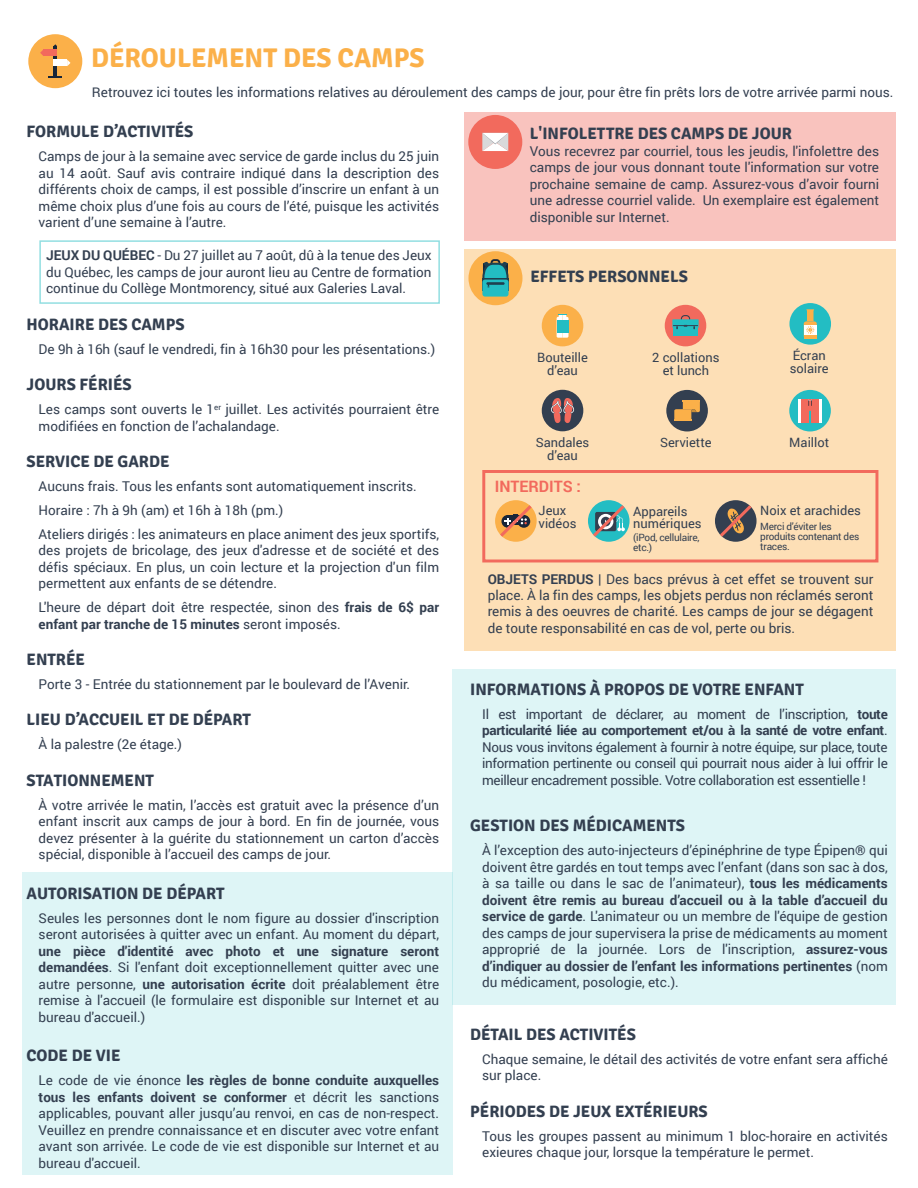
<style>
.page{position:relative;width:918px;height:1188px;background:#fff}
.page>*{position:absolute;margin:0;border:0;box-sizing:border-box;transform-origin:0 0}
.t1{font:700 27px "Signika";color:#fbb049}
.t2{font:700 16.5px "Signika";color:#333f50}
.t3{font:700 15.75px "Roboto";color:#f26a5d}
.t4{font:13.5px/16.5px "Roboto";color:#333f50;text-align:justify}
.t5{font:12.9px/12.9px "Roboto";color:#333f50}
.t6{font:10.05px/10.1px "Roboto";letter-spacing:-.025em;color:#333f50}
.s1{font-weight:700}
</style>
<div class="page">
<div style="left:22px;top:872px;width:431px;height:303px;background:#def5f6"></div>
<div style="left:453px;top:669px;width:443px;height:336px;background:#def5f6"></div>
<div style="left:28px;top:34px;width:54px;height:54px;background:#fbb049;border-radius:50%"></div>
<hr style="left:54px;top:46px;width:3px;height:30px;background:#182639">
<div style="left:44px;top:49px;width:13px;height:7px;background:#f26a5d"></div>
<svg style="left:40px;top:49px;width:4px;height:7px"></svg>
<div style="left:54px;top:60px;width:13px;height:6px;background:#fff"></div>
<svg style="left:67px;top:60px;width:3px;height:6px"></svg>
<svg style="left:49px;top:76px;width:13px;height:2px"></svg>
<div style="left:465px;top:249px;width:431px;height:402px;background:#fddfb6"></div>
<div style="left:542px;top:305px;width:41px;height:41px;background:#fbb049;border-radius:50%"></div>
<svg style="left:557px;top:314px;width:11px;height:24px"></svg>
<div style="left:665px;top:305px;width:41px;height:41px;background:#f26a5d;border-radius:50%"></div>
<div style="left:673px;top:321px;width:25px;height:15px;background:#23bdc3"></div>
<svg style="left:672px;top:315px;width:27px;height:14px"></svg>
<div style="left:789px;top:390px;width:42px;height:41px;background:#23bdc3;border-radius:50%"></div>
<div style="left:798px;top:399px;width:11px;height:23px;background:#f26a5d"></div>
<div style="left:811px;top:399px;width:11px;height:23px;background:#f26a5d"></div>
<hr style="left:819px;top:399px;width:3px;height:23px;background:#fff">
<hr style="left:798px;top:399px;width:3px;height:23px;background:#fff">
<svg style="left:808px;top:399px;width:4px;height:12px"></svg>
<div style="left:666px;top:390px;width:42px;height:41px;background:#333f50;border-radius:50%"></div>
<svg style="left:674px;top:400px;width:26px;height:21px"></svg>
<div style="left:542px;top:390px;width:41px;height:41px;background:#333f50;border-radius:50%"></div>
<svg style="left:551px;top:398px;width:23px;height:26px"></svg>
<div style="left:789px;top:303px;width:42px;height:42px;background:#23bdc3;border-radius:50%"></div>
<div style="left:804px;top:321px;width:13px;height:17px;background:#fbb049;border-radius:2px"></div>
<div style="left:804px;top:330px;width:13px;height:8px;background:#fbb049"></div>
<div style="left:804px;top:325px;width:13px;height:10px;background:#fff"></div>
<svg style="left:806px;top:309px;width:9px;height:25px"></svg>
<div style="left:468px;top:251px;width:54px;height:54px;background:#fbb049;border-radius:50%"></div>
<div style="left:482px;top:280px;width:27px;height:17px;background:#23bdc3;border-radius:3px"></div>
<svg style="left:482px;top:259px;width:27px;height:35px"></svg>
<div style="left:482px;top:470px;width:396px;height:92px;border:3px solid #f26a5d"></div>
<svg style="left:715px;top:500px;width:42px;height:42px"></svg>
<svg style="left:717px;top:502px;width:38px;height:38px"></svg>
<svg style="left:495px;top:500px;width:42px;height:42px"></svg>
<svg style="left:497px;top:502px;width:38px;height:38px"></svg>
<svg style="left:588px;top:500px;width:42px;height:42px"></svg>
<svg style="left:590px;top:502px;width:38px;height:38px"></svg>
<div style="left:465px;top:113px;width:431px;height:128px;background:#f9c3be"></div>
<div style="left:468px;top:115px;width:54px;height:54px;background:#f26a5d;border-radius:50%"></div>
<svg style="left:482px;top:133px;width:26px;height:18px"></svg>
<h1 class="t1" style="left:91px;top:42px;width:335px">DÉROULEMENT DES CAMPS</h1>
<p class="t4" style="left:92px;top:83px;width:803px">Retrouvez ici toutes les informations relatives au déroulement des camps de jour, pour être fin prêts lors de votre arrivée parmi nous.</p>
<p class="t2" style="left:27px;top:122px;width:168px">FORMULE D’ACTIVITÉS</p>
<p class="t4" style="left:39px;top:148px;width:402px">Camps de jour à la semaine avec service de garde inclus du 25 juin au 14 août. Sauf avis contraire indiqué dans la description des différents choix de camps, il est possible d’inscrire un enfant à un même choix plus d’une fois au cours de l’été, puisque les activités varient d’une semaine à l’autre.</p>
<p class="t4" style="left:46px;top:247px;width:387px"><span class="s1">JEUX DU QUÉBEC</span> - Du 27 juillet au 7 août, dû à la tenue des Jeux du Québec, les camps de jour auront lieu au Centre de formation continue du Collège Montmorency, situé aux Galeries Laval.</p>
<p class="t2" style="left:27px;top:314px;width:159px">HORAIRE DES CAMPS</p>
<p class="t4" style="left:39px;top:340px;width:398px">De 9h à 16h (sauf le vendredi, fin à 16h30 pour les présentations.)</p>
<p class="t2" style="left:27px;top:375px;width:107px">JOURS FÉRIÉS</p>
<p class="t4" style="left:39px;top:400px;width:402px">Les camps sont ouverts le 1<sup>er</sup> juillet. Les activités pourraient être modifiées en fonction de l’achalandage.</p>
<p class="t2" style="left:27px;top:451px;width:144px">SERVICE DE GARDE</p>
<p class="t4" style="left:39px;top:473px;width:402px;line-height:24px;text-align:left">Aucuns frais. Tous les enfants sont automatiquement inscrits.<br>Horaire : 7h à 9h (am) et 16h à 18h (pm.)<br>Ateliers dirigés : les animateurs en place animent des jeux sportifs,</p>
<p class="t4" style="left:39px;top:542px;width:402px">des projets de bricolage, des jeux d'adresse et de société et des défis spéciaux. En plus, un coin lecture et la projection d'un film permettent aux enfants de se détendre.</p>
<p class="t4" style="left:39px;top:599px;width:402px">L'heure de départ doit être respectée, sinon des <span class="s1">frais de 6$ par enfant par tranche de 15 minutes</span> seront imposés.</p>
<p class="t2" style="left:27px;top:650px;width:60px">ENTRÉE</p>
<p class="t4" style="left:39px;top:676px;width:373px">Porte 3 - Entrée du stationnement par le boulevard de l’Avenir.</p>
<p class="t2" style="left:27px;top:710px;width:226px">LIEU D’ACCUEIL ET DE DÉPART</p>
<p class="t4" style="left:39px;top:736px;width:145px">À la palestre (2e étage.)</p>
<p class="t2" style="left:27px;top:770px;width:129px">STATIONNEMENT</p>
<p class="t4" style="left:39px;top:796px;width:402px">À votre arrivée le matin, l’accès est gratuit avec la présence d’un enfant inscrit aux camps de jour à bord. En fin de journée, vous devez présenter à la guérite du stationnement un carton d’accès spécial, disponible à l’accueil des camps de jour.</p>
<p class="t2" style="left:27px;top:883px;width:199px">AUTORISATION DE DÉPART</p>
<p class="t4" style="left:39px;top:909px;width:402px">Seules les personnes dont le nom figure au dossier d'inscription seront autorisées à quitter avec un enfant. Au moment du départ,</p>
<p class="t4" style="left:39px;top:942px;width:402px"><span class="s1">une pièce d'identité avec photo et une signature seront demandées</span>. Si l'enfant doit exceptionnellement quitter avec une autre personne, <span class="s1">une autorisation écrite</span> doit préalablement être remise à l'accueil (le formulaire est disponible sur Internet et au bureau d'accueil.)</p>
<p class="t2" style="left:27px;top:1046px;width:95px">CODE DE VIE</p>
<p class="t4" style="left:39px;top:1072px;width:402px">Le code de vie énonce <span class="s1">les règles de bonne conduite auxquelles tous les enfants doivent se conformer</span> et décrit les sanctions applicables, pouvant aller jusqu’au renvoi, en cas de non-respect.<br>Veuillez en prendre connaissance et en discuter avec votre enfant avant son arrivée. Le code de vie est disponible sur Internet et au bureau d'accueil.</p>
<p class="t2" style="left:530px;top:124px;width:264px">L'INFOLETTRE DES CAMPS DE JOUR</p>
<p class="t4" style="left:530px;top:142px;width:351px">Vous recevrez par courriel, tous les jeudis, l'infolettre des camps de jour vous donnant toute l'information sur votre prochaine semaine de camp. Assurez-vous d’avoir fourni une adresse courriel valide. Un exemplaire est également disponible sur Internet.</p>
<p class="t2" style="left:530px;top:267px;width:159px">EFFETS PERSONNELS</p>
<p class="t5" style="left:537px;top:350px;width:52px;text-align:center">Bouteille d’eau</p>
<p class="t5" style="left:652px;top:350px;width:69px;text-align:center">2 collations et lunch</p>
<p class="t5" style="left:790px;top:349px;width:40px">Écran solaire</p>
<p class="t5" style="left:536px;top:435px;width:55px">Sandales</p>
<p class="t5" style="left:660px;top:435px;width:53px">Serviette</p>
<p class="t5" style="left:789px;top:435px;width:41px">Maillot</p>
<p class="t5" style="left:547px;top:448px;width:32px">d’eau</p>
<p class="t3" style="left:495px;top:476px;width:88px">INTERDITS :</p>
<p class="t5" style="left:760px;top:504px;width:102px">Noix et arachides</p>
<p class="t6" style="left:760px;top:521px;width:101px">Merci d’éviter les produits contenant des traces.</p>
<p class="t5" style="left:539px;top:504px;width:39px">Jeux vidéos</p>
<p class="t5" style="left:633px;top:504px;width:70px">Appareils numériques</p>
<p class="t6" style="left:633px;top:532px;width:68px">(iPod, cellulaire, etc.)</p>
<p class="t4" style="left:488px;top:571px;width:387px"><span class="s1">OBJETS PERDUS |</span> Des bacs prévus à cet effet se trouvent sur place. À la fin des camps, les objets perdus non réclamés seront remis à des oeuvres de charité. Les camps de jour se dégagent de toute responsabilité en cas de vol, perte ou bris.</p>
<p class="t2" style="left:470px;top:679px;width:335px">INFORMATIONS À PROPOS DE VOTRE ENFANT</p>
<p class="t4" style="left:482px;top:705px;width:407px">Il est important de déclarer, au moment de l’inscription, <span class="s1">toute particularité liée au comportement et/ou à la santé de votre enfant</span>.<br>Nous vous invitons également à fournir à notre équipe, sur place, toute information pertinente ou conseil qui pourrait nous aider à lui offrir le meilleur encadrement possible. Votre collaboration est essentielle !</p>
<p class="t2" style="left:470px;top:816px;width:216px">GESTION DES MÉDICAMENTS</p>
<p class="t4" style="left:482px;top:842px;width:407px">À l’exception des auto-injecteurs d’épinéphrine de type Épipen® qui doivent être gardés en tout temps avec l’enfant (dans son sac à dos, à sa taille ou dans le sac de l’animateur), <span class="s1">tous les médicaments doivent être remis au bureau d’accueil ou à la table d’accueil du service de garde</span>. L'animateur ou un membre de l'équipe de gestion des camps de jour supervisera la prise de médicaments au moment approprié de la journée. Lors de l'inscription, <span class="s1">assurez-vous d’indiquer au dossier de l’enfant les informations pertinentes</span> (nom du médicament, posologie, etc.).</p>
<p class="t2" style="left:470px;top:1024px;width:167px">DÉTAIL DES ACTIVITÉS</p>
<p class="t4" style="left:482px;top:1050px;width:407px">Chaque semaine, le détail des activités de votre enfant sera affiché sur place.</p>
<p class="t2" style="left:470px;top:1101px;width:239px">PÉRIODES DE JEUX EXTÉRIEURS</p>
<p class="t4" style="left:482px;top:1127px;width:407px">Tous les groupes passent au minimum 1 bloc-horaire en activités exieures chaque jour, lorsque la température le permet.</p>
</div>
